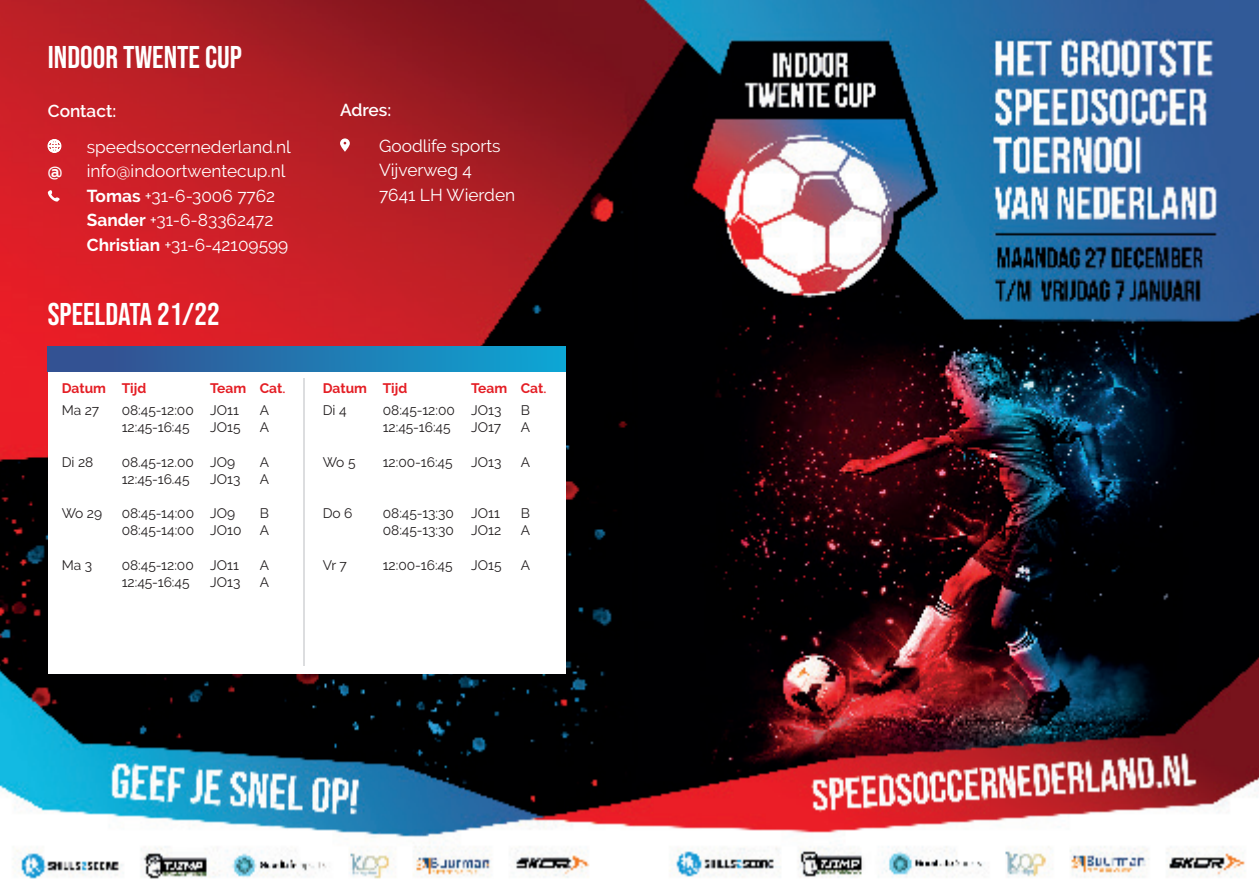
<style>
.page{position:relative;width:1259px;height:893px;background:#fff}
.page>*{position:absolute;margin:0;border:0;box-sizing:border-box;transform-origin:0 0}
.t1{font:31.5px "Bebas Neue";color:#fff}
.t2{font:17.25px/24.5px "Raleway";color:#fff}
.t3{font:600 17.25px "Raleway";color:#fff}
.t4{font:900 17.25px "Raleway";color:#fff}
.t5{font:13.8px "Raleway";color:#231f20}
.t6{font:700 13.8px "Raleway";color:#e41e25}
.s1{font-weight:700}
.s2{font-family:"Myriad Pro";font-weight:400}
</style>
<div class="page">
<img style="left:0;top:0;width:1259px;height:879px">
<svg style="left:48px;top:139px;width:13px;height:14px"></svg>
<svg style="left:48px;top:188px;width:12px;height:14px"></svg>
<svg style="left:340px;top:138px;width:10px;height:14px"></svg>
<div style="left:48px;top:371px;width:518px;height:302px;background:#fff"></div>
<div style="left:48px;top:347px;width:518px;height:24px;background:linear-gradient(to right,#37498c,#0da5d4)"></div>
<hr style="left:304px;top:379px;width:1px;height:287px;background:#dcdddf">
<h1 class="t1" style="left:48px;top:39px;width:196px">INDOOR TWENTE CUP</h1>
<p class="t3" style="left:48px;top:100px;width:70px">Contact:</p>
<p class="t2" style="left:87px;top:134px;width:205px">speedsoccernederland.nl</p>
<p class="t4" style="left:48px;top:161px;width:16px">@</p>
<p class="t2" style="left:87px;top:159px;width:203px">info@indoortwentecup.nl<br><span class="s1">Tomas</span> +31-6-3006 7762<br><span class="s1">Sander</span> +31-6-83362472<br><span class="s1">Christian</span> +31-6-42109599</p>
<h1 class="t1" style="left:48px;top:296px;width:173px">SPEELDATA 21/22</h1>
<p class="t6" style="left:62px;top:380px;width:86px">Datum Tijd</p>
<p class="t6" style="left:210px;top:380px;width:76px">Team Cat<span class="s2">.</span></p>
<p class="t5" style="left:62px;top:402px;width:39px">Ma 27</p>
<p class="t5" style="left:122px;top:402px;width:119px">08:45-12:00 JO11</p>
<p class="t5" style="left:260px;top:402px;width:11px">A</p>
<p class="t5" style="left:122px;top:419px;width:69px">12:45-16:45</p>
<p class="t5" style="left:210px;top:419px;width:32px">JO15</p>
<p class="t5" style="left:260px;top:419px;width:11px">A</p>
<p class="t5" style="left:62px;top:453px;width:33px">Di 28</p>
<p class="t5" style="left:122px;top:453px;width:115px">08.45-12.00 JO9</p>
<p class="t5" style="left:260px;top:453px;width:11px">A</p>
<p class="t5" style="left:122px;top:471px;width:69px">12:45-16.45</p>
<p class="t5" style="left:210px;top:471px;width:32px">JO13</p>
<p class="t5" style="left:260px;top:471px;width:11px">A</p>
<p class="t5" style="left:62px;top:505px;width:42px">Wo 29</p>
<p class="t5" style="left:122px;top:505px;width:115px">08:45-14:00 JO9</p>
<p class="t5" style="left:260px;top:505px;width:11px">B</p>
<p class="t5" style="left:122px;top:522px;width:121px">08:45-14:00 JO10</p>
<p class="t5" style="left:260px;top:522px;width:11px">A</p>
<p class="t5" style="left:62px;top:557px;width:32px">Ma 3</p>
<p class="t5" style="left:122px;top:557px;width:119px">08:45-12:00 JO11</p>
<p class="t5" style="left:260px;top:557px;width:11px">A</p>
<p class="t5" style="left:122px;top:574px;width:69px">12:45-16:45</p>
<p class="t5" style="left:210px;top:574px;width:32px">JO13</p>
<p class="t5" style="left:260px;top:574px;width:11px">A</p>
<p class="t3" style="left:340px;top:100px;width:53px">Adres:</p>
<p class="t2" style="left:379px;top:133px;width:138px">Goodlife sports<br>Vijverweg 4<br>7641 LH Wierden</p>
<p class="t6" style="left:323px;top:380px;width:86px">Datum Tijd</p>
<p class="t6" style="left:471px;top:380px;width:76px">Team Cat<span class="s2">.</span></p>
<p class="t5" style="left:323px;top:402px;width:25px">Di 4</p>
<p class="t5" style="left:383px;top:402px;width:120px">08:45-12:00 JO13</p>
<p class="t5" style="left:521px;top:402px;width:11px">B</p>
<p class="t5" style="left:383px;top:419px;width:69px">12:45-16:45</p>
<p class="t5" style="left:471px;top:419px;width:32px">JO17</p>
<p class="t5" style="left:521px;top:419px;width:11px">A</p>
<p class="t5" style="left:323px;top:453px;width:34px">Wo 5</p>
<p class="t5" style="left:383px;top:453px;width:71px">12:00-16:45</p>
<p class="t5" style="left:471px;top:453px;width:32px">JO13</p>
<p class="t5" style="left:521px;top:453px;width:11px">A</p>
<p class="t5" style="left:323px;top:505px;width:31px">Do 6</p>
<p class="t5" style="left:383px;top:505px;width:73px">08:45-13:30</p>
<p class="t5" style="left:471px;top:505px;width:30px">JO11</p>
<p class="t5" style="left:521px;top:505px;width:11px">B</p>
<p class="t5" style="left:383px;top:522px;width:73px">08:45-13:30</p>
<p class="t5" style="left:471px;top:522px;width:32px">JO12</p>
<p class="t5" style="left:521px;top:522px;width:11px">A</p>
<p class="t5" style="left:323px;top:557px;width:26px">Vr 7</p>
<p class="t5" style="left:383px;top:557px;width:71px">12:00-16:45</p>
<p class="t5" style="left:471px;top:557px;width:32px">JO15</p>
<p class="t5" style="left:521px;top:557px;width:11px">A</p>
</div>
